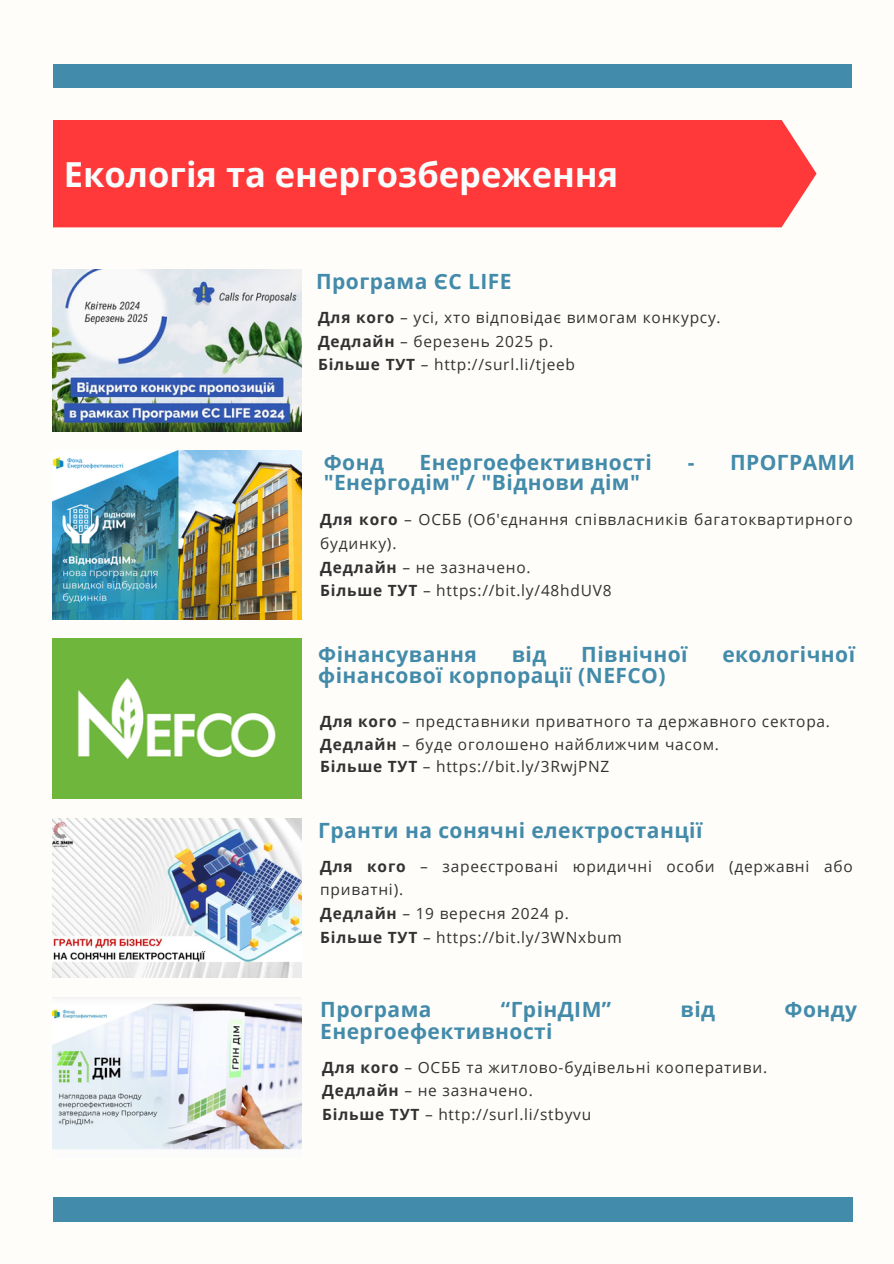
<style>
.page{position:relative;width:894px;height:1264px;background:#fff}
.page>*{position:absolute;margin:0;border:0;box-sizing:border-box;transform-origin:0 0}
.t1{font:700 34.5px "Open Sans";color:#fafdfd}
.t2{font:700 21px "Open Sans";letter-spacing:.02em;color:#438baa}
.t3{font:15.45px/23.7px "Open Sans";letter-spacing:.05em;color:#323232}
.s1{font-weight:700}
</style>
<div class="page">
<div style="left:0;top:0;width:893px;height:1263px;background:#fffdfa"></div>
<div style="left:53px;top:64px;width:797px;height:24px;background:#438baa"></div>
<div style="left:53px;top:1197px;width:799px;height:24px;background:#438baa"></div>
<div style="left:53px;top:120px;width:763px;height:107px;background:#ff3939"></div>
<img style="left:53px;top:638px;width:248px;height:160px">
<img style="left:53px;top:270px;width:248px;height:161px">
<img style="left:53px;top:450px;width:248px;height:169px">
<img style="left:53px;top:818px;width:248px;height:159px">
<img style="left:53px;top:997px;width:248px;height:153px">
<h1 class="t1" style="left:64px;top:150px;width:555px">Екологія та енергозбереження</h1>
<p class="t2" style="left:316px;top:266px;width:197px">Програма ЄС LIFE</p>
<h2 class="t3" style="left:318px;top:305px;width:404px"><span class="s1">Для кого</span> – усі, хто відповідає вимогам конкурсу.</h2>
<p class="t3" style="left:318px;top:329px;width:236px"><span class="s1">Дедлайн</span> – березень 2025 р.</p>
<p class="t3" style="left:318px;top:352px;width:258px"><span class="s1">Більше ТУТ</span> – http://surl.li/tjeeb</p>
<p class="t2" style="left:324px;top:447px;width:62px">Фонд</p>
<p class="t2" style="left:419px;top:447px;width:234px">Енергоефективності</p>
<p class="t2" style="left:687px;top:447px;width:169px">- ПРОГРАМИ</p>
<p class="t2" style="left:324px;top:467px;width:317px">"Енергодім" / "Віднови дім"</p>
<h2 class="t3" style="left:320px;top:507px;width:533px"><span class="s1">Для кого</span> – ОСББ (Об'єднання співвласників багатоквартирного будинку).</h2>
<p class="t3" style="left:320px;top:554px;width:212px"><span class="s1">Дедлайн</span> – не зазначено.</p>
<p class="t3" style="left:320px;top:578px;width:293px"><span class="s1">Більше ТУТ</span> – https://bit.ly/48hdUV8</p>
<h2 class="t2" style="left:318px;top:639px;width:160px">Фінансування</h2>
<h2 class="t2" style="left:511px;top:639px;width:36px">від</h2>
<h2 class="t2" style="left:581px;top:639px;width:108px">Північної</h2>
<h2 class="t2" style="left:722px;top:639px;width:134px">екологічної</h2>
<h2 class="t2" style="left:318px;top:660px;width:349px">фінансової корпорації (NEFCO)</h2>
<p class="t3" style="left:320px;top:709px;width:511px"><span class="s1">Для кого</span> – представники приватного та державного сектора.</p>
<p class="t3" style="left:320px;top:731px;width:400px"><span class="s1">Дедлайн</span> – буде оголошено найближчим часом.</p>
<p class="t3" style="left:320px;top:754px;width:290px"><span class="s1">Більше ТУТ</span> – https://bit.ly/3RwjPNZ</p>
<p class="t2" style="left:318px;top:815px;width:385px">Гранти на сонячні електростанції</p>
<h2 class="t3" style="left:320px;top:853px;width:534px"><span class="s1">Для кого</span> – зареєстровані юридичні особи (державні або приватні).</h2>
<p class="t3" style="left:320px;top:901px;width:250px"><span class="s1">Дедлайн</span> – 19 вересня 2024 р.</p>
<p class="t3" style="left:320px;top:924px;width:303px"><span class="s1">Більше ТУТ</span> – https://bit.ly/3WNxbum</p>
<h2 class="t2" style="left:320px;top:994px;width:113px">Програма</h2>
<h2 class="t2" style="left:501px;top:994px;width:112px">“ГрінДІМ”</h2>
<h2 class="t2" style="left:680px;top:994px;width:36px">від</h2>
<h2 class="t2" style="left:784px;top:994px;width:74px">Фонду</h2>
<h2 class="t2" style="left:320px;top:1016px;width:234px">Енергоефективності</h2>
<p class="t3" style="left:322px;top:1054px;width:446px"><span class="s1">Для кого</span> – ОСББ та житлово-будівельні кооперативи.</p>
<p class="t3" style="left:322px;top:1078px;width:212px"><span class="s1">Дедлайн</span> – не зазначено.</p>
<p class="t3" style="left:322px;top:1101px;width:270px"><span class="s1">Більше ТУТ</span> – http://surl.li/stbyvu</p>
</div>
